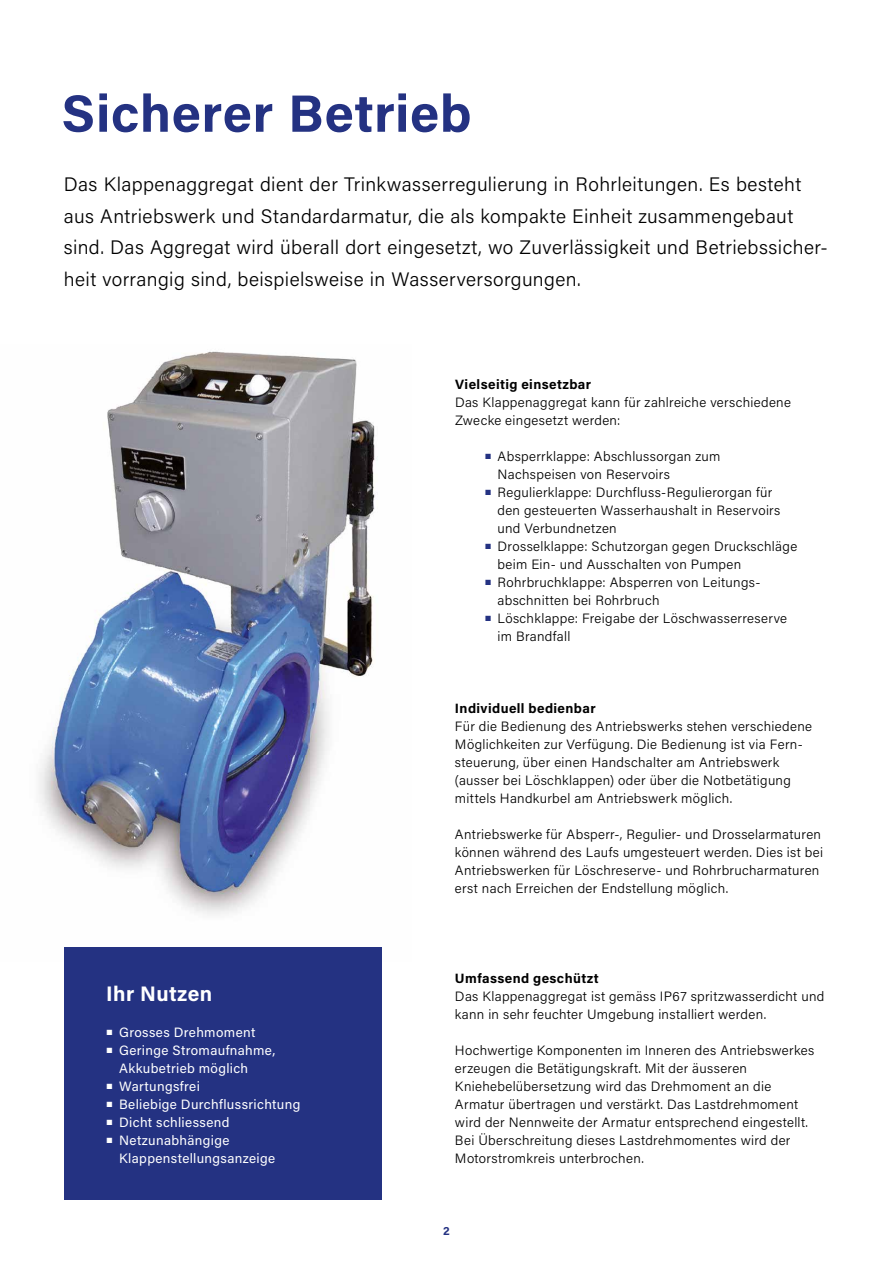
<style>
.page{position:relative;width:893px;height:1263px;background:#fff}
.page>*{position:absolute;margin:0;border:0;box-sizing:border-box;transform-origin:0 0}
.t1{font:700 52.5px "Acumin Pro";letter-spacing:.015em;color:#243282}
.t2{font:700 21px "Acumin Pro";letter-spacing:.015em;color:#fff}
.t3{font:300 19.5px/31.5px "Acumin Pro";letter-spacing:.02em;color:#000}
.t4{font:300 13.5px/18px "Acumin Pro";letter-spacing:.025em;color:#000}
.t5{font:13.5px/18px "Acumin Pro";letter-spacing:.025em;color:#fff}
.t6{font:700 13.5px "Acumin Pro";letter-spacing:.03em;color:#000}
.t7{font:700 12px "Acumin Pro";color:#243282}
</style>
<div class="page">
<img style="left:39px;top:351px;width:343px;height:611px">
<div style="left:64px;top:947px;width:317px;height:252px;background:#243282"></div>
<h1 class="t1" style="left:62px;top:76px;width:411px">Sicherer Betrieb</h1>
<p class="t3" style="left:64px;top:168px;width:765px">Das Klappenaggregat dient der Trinkwasserregulierung in Rohrleitungen. Es besteht aus Antriebswerk und Standardarmatur, die als kompakte Einheit zusammengebaut sind. Das Aggregat wird überall dort eingesetzt, wo Zuverlässigkeit und Betriebssicher&shy;heit vorrangig sind, beispielsweise in Wasserversorgungen.</p>
<p class="t6" style="left:455px;top:375px;width:138px">Vielseitig einsetzbar</p>
<p class="t4" style="left:455px;top:393px;width:338px">Das Klappenaggregat kann für zahlreiche verschiedene<br>Zwecke eingesetzt werden:</p>
<p class="t4" style="left:497px;top:447px;width:224px;text-indent:-13px"><sup>■</sup> Absperrklappe: Abschlussorgan zum<br>Nachspeisen von Reservoirs</p>
<p class="t4" style="left:497px;top:483px;width:284px;text-indent:-13px"><sup>■</sup> Regulierklappe: Durchfluss-Regulierorgan für den gesteuerten Wasserhaushalt in Reservoirs und Verbundnetzen</p>
<p class="t4" style="left:497px;top:537px;width:301px;text-indent:-13px"><sup>■</sup> Drosselklappe: Schutzorgan gegen Druckschläge beim Ein- und Ausschalten von Pumpen</p>
<p class="t4" style="left:497px;top:573px;width:264px;text-indent:-13px"><sup>■</sup> Rohrbruchklappe: Absperren von Leitungs&shy;abschnitten bei Rohrbruch</p>
<p class="t4" style="left:497px;top:609px;width:291px;text-indent:-13px"><sup>■</sup> Löschklappe: Freigabe der Löschwasserreserve im Brandfall</p>
<h2 class="t2" style="left:106px;top:979px;width:107px">Ihr Nutzen</h2>
<p class="t5" style="left:106px;top:1023px;width:151px"><sup>■</sup> Grosses Drehmoment</p>
<p class="t5" style="left:119px;top:1041px;width:158px;text-indent:-13px"><sup>■</sup> Geringe Stromaufnahme,<br>Akkubetrieb möglich</p>
<p class="t5" style="left:106px;top:1077px;width:95px"><sup>■</sup> Wartungsfrei</p>
<p class="t5" style="left:106px;top:1095px;width:196px"><sup>■</sup> Beliebige Durchflussrichtung</p>
<p class="t5" style="left:106px;top:1113px;width:125px"><sup>■</sup> Dicht schliessend</p>
<p class="t5" style="left:119px;top:1131px;width:158px;text-indent:-13px"><sup>■</sup> Netzunabhängige<br>Klappenstellungsanzeige</p>
<p class="t6" style="left:455px;top:699px;width:142px">Individuell bedienbar</p>
<p class="t4" style="left:455px;top:717px;width:359px">Für die Bedienung des Antriebswerks stehen verschiedene Möglichkeiten zur Verfügung. Die Bedienung ist via Fern&shy;steuerung, über einen Handschalter am Antriebswerk (ausser bei Löschklappen) oder über die Notbetätigung mittels Handkurbel am Antriebswerk möglich.</p>
<p class="t4" style="left:455px;top:825px;width:370px">Antriebswerke für Absperr-, Regulier- und Drosselarmaturen können während des Laufs umgesteuert werden. Dies ist bei Antriebswerken für Löschreserve- und Rohrbrucharmaturen erst nach Erreichen der Endstellung möglich.</p>
<p class="t6" style="left:455px;top:969px;width:145px">Umfassend geschützt</p>
<p class="t4" style="left:455px;top:987px;width:371px">Das Klappenaggregat ist gemäss IP67 spritzwasserdicht und kann in sehr feuchter Umgebung installiert werden.</p>
<p class="t4" style="left:455px;top:1041px;width:361px">Hochwertige Komponenten im Inneren des Antriebswerkes erzeugen die Betätigungskraft. Mit der äusseren Kniehebelübersetzung wird das Drehmoment an die Armatur übertragen und verstärkt. Das Lastdrehmoment wird der Nennweite der Armatur entsprechend eingestellt.<br>Bei Überschreitung dieses Lastdrehmomentes wird der Motorstromkreis unterbrochen.</p>
<p class="t7" style="left:443px;top:1222px;width:8px">2</p>
</div>
